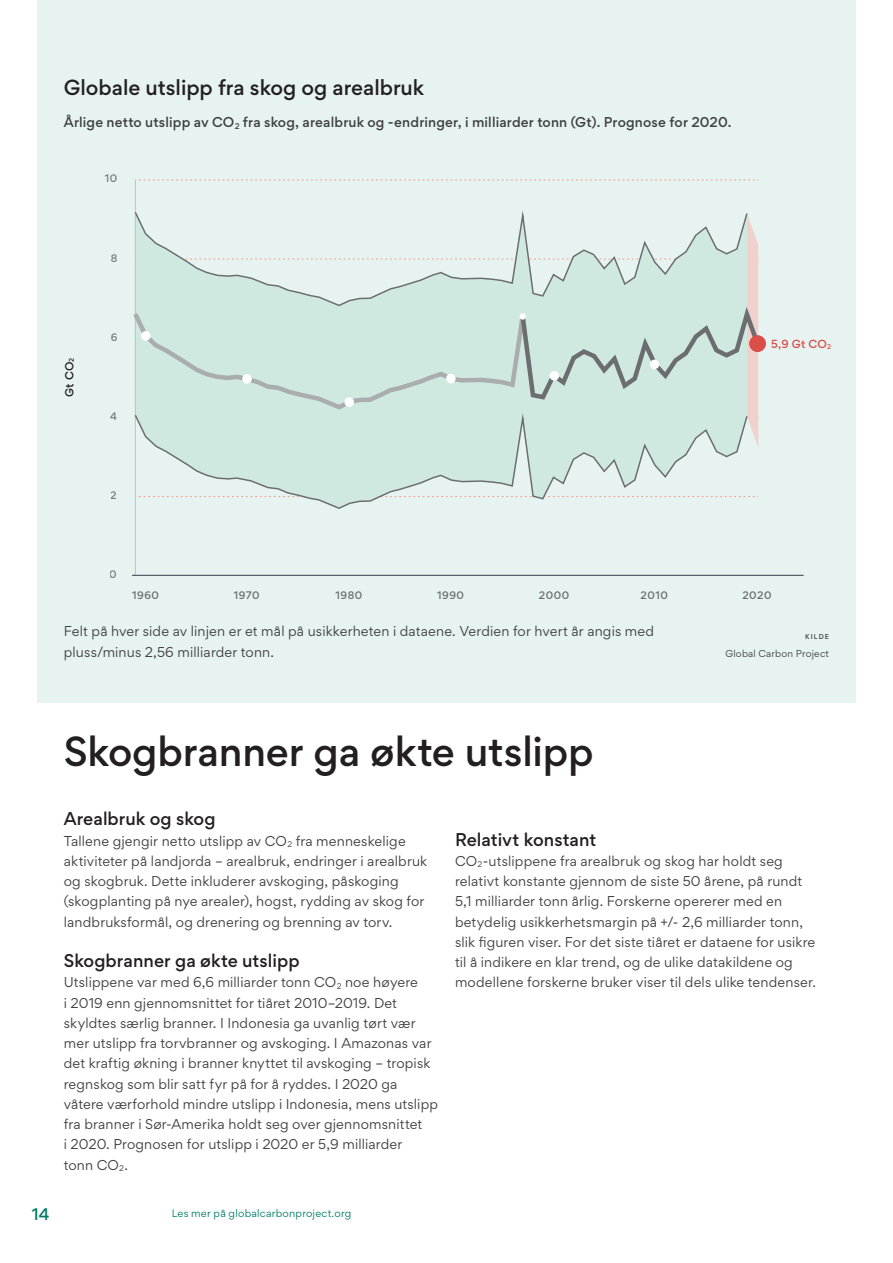
<style>
.page{position:relative;width:893px;height:1263px;background:#fff}
.page>*{position:absolute;margin:0;border:0;box-sizing:border-box;transform-origin:0 0}
.Overskrift{font:500 37.5px "Gordita";letter-spacing:-.005em;color:#231f20}
.Mellomtittel_13_pt{font:500 19.5px "Gordita";color:#231f20}
.Mellomtittel{font:500 16.5px "Gordita";letter-spacing:.005em;color:#231f20}
.t1{font:500 15px "Gordita";color:#007d65}
.Brødtekst{font:12.75px/20.2px "Gordita";letter-spacing:.015em;color:#3e3e3f}
.Brødtekst-2{font:500 12.75px "Gordita";letter-spacing:.015em;color:#3e3e3f}
.t2{font:500 10.5px "Gordita";color:#d94e47}
.t3{font:500 10.5px "Gordita";color:#231f20}
.t4{font:500 9.75px "Gordita";letter-spacing:.05em;color:#6c6d70}
.t5{font:9.75px "Gordita";letter-spacing:.025em;color:#007d65}
.Kilde{font:9px "Gordita";letter-spacing:.025em;color:#3e3e3f}
.Kilde-2{font:500 6.3px "Gordita";letter-spacing:.175em;color:#3e3e3f}
.s1{font-size:6.15px}
</style>
<div class="page">
<div style="left:37px;top:0;width:819px;height:703px;background:#e7f3f1"></div>
<svg style="left:135px;top:179px;width:623px;height:1px"></svg>
<hr style="left:135px;top:180px;width:1px;height:396px;background:#bdc0c1">
<hr style="left:132px;top:575px;width:672px;height:1px;background:#505c67">
<svg style="left:136px;top:447px;width:613px;height:62px"></svg>
<svg style="left:133px;top:214px;width:630px;height:233px"></svg>
<div style="left:519px;top:313px;width:7px;height:7px;background:#fff;border-radius:50%"></div>
<div style="left:549px;top:371px;width:10px;height:10px;background:#fff;border-radius:50%"></div>
<div style="left:650px;top:360px;width:9px;height:9px;background:#fff;border-radius:50%"></div>
<div style="left:749px;top:335px;width:17px;height:17px;background:#d94e47;border-radius:50%"></div>
<p class="Mellomtittel_13_pt" style="left:64px;top:72px;width:362px">Globale utslipp fra skog og arealbruk</p>
<p class="Brødtekst-2" style="left:64px;top:113px;width:669px">Årlige netto utslipp av CO<sub>2</sub> fra skog, arealbruk og -endringer, i milliarder tonn (Gt). Prognose for 2020.</p>
<p class="t4" style="left:105px;top:171px;width:14px">10</p>
<p class="t3" style="left:62px;top:397px;width:41px;rotate:-90deg">Gt CO<span class="s1">2</span></p>
<p class="t4" style="left:111px;top:251px;width:8px">8</p>
<p class="t4" style="left:111px;top:330px;width:8px">6</p>
<p class="t4" style="left:110px;top:409px;width:8px">4</p>
<p class="t4" style="left:111px;top:488px;width:8px">2</p>
<p class="t2" style="left:771px;top:336px;width:62px">5,9 Gt CO<span class="s1">2</span></p>
<p class="t4" style="left:110px;top:567px;width:9px">0</p>
<p class="t4" style="left:132px;top:588px;width:28px">1960</p>
<p class="t4" style="left:234px;top:588px;width:27px">1970</p>
<p class="t4" style="left:336px;top:588px;width:28px">1980</p>
<p class="t4" style="left:437px;top:588px;width:28px">1990</p>
<p class="t4" style="left:539px;top:588px;width:32px">2000</p>
<p class="t4" style="left:641px;top:588px;width:29px">2010</p>
<p class="t4" style="left:742px;top:588px;width:31px">2020</p>
<p class="Brødtekst" style="left:64px;top:621px;width:592px">Felt på hver side av linjen er et mål på usikkerheten i dataene. Verdien for hvert år angis med pluss/minus 2,56 milliarder tonn.</p>
<p class="Kilde-2" style="left:805px;top:631px;width:25px">kilde</p>
<p class="Kilde" style="left:725px;top:646px;width:105px">Global Carbon Project</p>
<p class="Overskrift" style="left:64px;top:724px;width:531px">Skogbranner ga økte utslipp</p>
<p class="Mellomtittel" style="left:64px;top:806px;width:153px">Arealbruk og skog</p>
<p class="Brødtekst" style="left:64px;top:830px;width:365px">Tallene gjengir netto utslipp av CO<sub>2</sub> fra menneskelige aktiviteter på landjorda – arealbruk, endringer i arealbruk og skogbruk. Dette inkluderer avskoging, påskoging (skogplanting på nye arealer), hogst, rydding av skog for landbruksformål, og drenering og brenning av torv.</p>
<p class="Mellomtittel" style="left:64px;top:948px;width:237px">Skogbranner ga økte utslipp</p>
<p class="Brødtekst" style="left:64px;top:972px;width:376px">Utslippene var med 6,6 milliarder tonn CO<sub>2</sub> noe høyere<br>i 2019 enn gjennomsnittet for tiåret 2010–2019. Det skyldtes særlig branner. I Indonesia ga uvanlig tørt vær mer utslipp fra torvbranner og avskoging. I Amazonas var det kraftig økning i branner knyttet til avskoging – tropisk regnskog som blir satt fyr på for å ryddes. I 2020 ga våtere værforhold mindre utslipp i Indonesia, mens utslipp fra branner i Sør-Amerika holdt seg over gjennomsnittet<br>i 2020. Prognosen for utslipp i 2020 er 5,9 milliarder<br>tonn CO<sub>2</sub>.</p>
<p class="t1" style="left:32px;top:1203px;width:19px">14</p>
<p class="t5" style="left:172px;top:1206px;width:181px">Les mer på globalcarbonproject.org</p>
<p class="Mellomtittel" style="left:455px;top:827px;width:143px">Relativt konstant</p>
<p class="Brødtekst" style="left:455px;top:850px;width:362px">CO<sub>2</sub>-utslippene fra arealbruk og skog har holdt seg relativt konstante gjennom de siste 50 årene, på rundt 5,1 milliarder tonn årlig. Forskerne opererer med en betydelig usikkerhetsmargin på +/- 2,6 milliarder tonn, slik figuren viser. For det siste tiåret er dataene for usikre til å indikere en klar trend, og de ulike datakildene og modellene forskerne bruker viser til dels ulike tendenser.</p>
</div>
